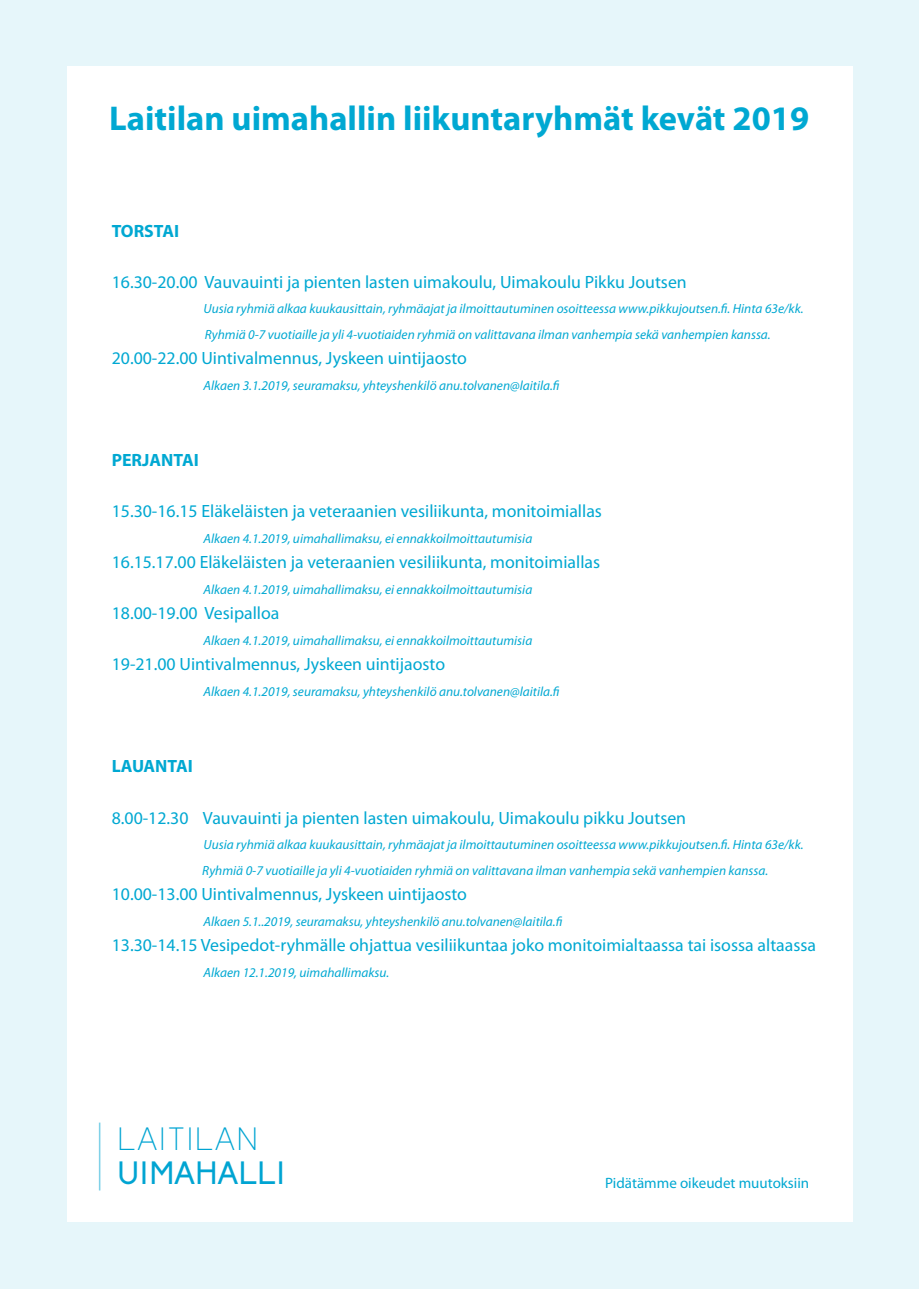
<style>
.page{position:relative;width:919px;height:1289px;background:#fff}
.page>*{position:absolute;margin:0;border:0;box-sizing:border-box;transform-origin:0 0}
.t1{font:700 34.5px "Myriad Pro";color:#00a8d2}
.t2{font:31.65px "Biko";color:#00a4d2}
.t3{font:300 31.65px "Biko";letter-spacing:.015em;color:#00a4d2}
.t4{font:17.85px "Myriad Pro";color:#00a8d2}
.t5{font:700 17.85px "Myriad Pro";color:#00a8d2}
.t6{font:15px "Myriad Pro";color:#00a8d2}
.t7{font:italic 13.35px/25.5px "Myriad Pro";color:#00a8d2}
</style>
<div class="page">
<div style="left:0;top:0;width:918px;height:1288px;background:#e6f6fa"></div>
<div style="left:67px;top:67px;width:785px;height:1155px;background:#fff"></div>
<hr style="left:99px;top:1122px;width:1px;height:68px;background:#00a4d2">
<h1 class="t1" style="left:109px;top:96px;width:701px">Laitilan uimahallin liikuntaryhmät kevät 2019</h1>
<h3 class="t5" style="left:112px;top:219px;width:69px">TORSTAI</h3>
<h3 class="t4" style="left:112px;top:271px;width:576px">16.30-20.00 Vauvauinti ja pienten lasten uimakoulu, Uimakoulu Pikku Joutsen</h3>
<p class="t7" style="left:203px;top:296px;width:601px">Uusia ryhmiä alkaa kuukausittain, ryhmäajat ja ilmoittautuminen osoitteessa www.pikkujoutsen.fi. Hinta 63e/kk.<br>Ryhmiä 0-7 vuotiaille ja yli 4-vuotiaiden ryhmiä on valittavana ilman vanhempia sekä vanhempien kanssa.</p>
<h3 class="t4" style="left:112px;top:347px;width:357px">20.00-22.00 Uintivalmennus, Jyskeen uintijaosto</h3>
<p class="t7" style="left:203px;top:372px;width:357px">Alkaen 3.1.2019, seuramaksu, yhteyshenkilö anu.tolvanen@laitila.fi</p>
<h3 class="t5" style="left:112px;top:448px;width:88px">PERJANTAI</h3>
<h3 class="t4" style="left:112px;top:500px;width:491px">15.30-16.15 Eläkeläisten ja veteraanien vesiliikunta, monitoimiallas</h3>
<p class="t7" style="left:203px;top:525px;width:330px">Alkaen 4.1.2019, uimahallimaksu, ei ennakkoilmoittautumisia</p>
<h3 class="t4" style="left:112px;top:551px;width:490px">16.15.17.00 Eläkeläisten ja veteraanien vesiliikunta, monitoimiallas</h3>
<p class="t7" style="left:203px;top:576px;width:330px">Alkaen 4.1.2019, uimahallimaksu, ei ennakkoilmoittautumisia</p>
<h3 class="t4" style="left:112px;top:602px;width:169px">18.00-19.00 Vesipalloa</h3>
<p class="t7" style="left:203px;top:627px;width:330px">Alkaen 4.1.2019, uimahallimaksu, ei ennakkoilmoittautumisia</p>
<h3 class="t4" style="left:112px;top:653px;width:335px">19-21.00 Uintivalmennus, Jyskeen uintijaosto</h3>
<p class="t7" style="left:203px;top:678px;width:357px">Alkaen 4.1.2019, seuramaksu, yhteyshenkilö anu.tolvanen@laitila.fi</p>
<h3 class="t5" style="left:112px;top:754px;width:83px">LAUANTAI</h3>
<h3 class="t4" style="left:112px;top:806px;width:576px">8.00-12.30 Vauvauinti ja pienten lasten uimakoulu, Uimakoulu pikku Joutsen</h3>
<p class="t7" style="left:202px;top:831px;width:603px">Uusia ryhmiä alkaa kuukausittain, ryhmäajat ja ilmoittautuminen osoitteessa www.pikkujoutsen.fi. Hinta 63e/kk.<br>Ryhmiä 0-7 vuotiaille ja yli 4-vuotiaiden ryhmiä on valittavana ilman vanhempia sekä vanhempien kanssa.</p>
<h3 class="t4" style="left:112px;top:883px;width:357px">10.00-13.00 Uintivalmennus, Jyskeen uintijaosto</h3>
<p class="t7" style="left:203px;top:908px;width:360px">Alkaen 5.1..2019, seuramaksu, yhteyshenkilö anu.tolvanen@laitila.fi</p>
<h3 class="t4" style="left:112px;top:934px;width:705px">13.30-14.15 Vesipedot-ryhmälle ohjattua vesiliikuntaa joko monitoimialtaassa tai isossa altaassa</h3>
<p class="t7" style="left:203px;top:959px;width:187px">Alkaen 12.1.2019, uimahallimaksu.</p>
<h2 class="t3" style="left:117px;top:1121px;width:143px">LAITILAN</h2>
<h2 class="t2" style="left:117px;top:1155px;width:169px">UIMAHALLI</h2>
<p class="t6" style="left:605px;top:1173px;width:205px">Pidätämme oikeudet muutoksiin</p>
</div>
